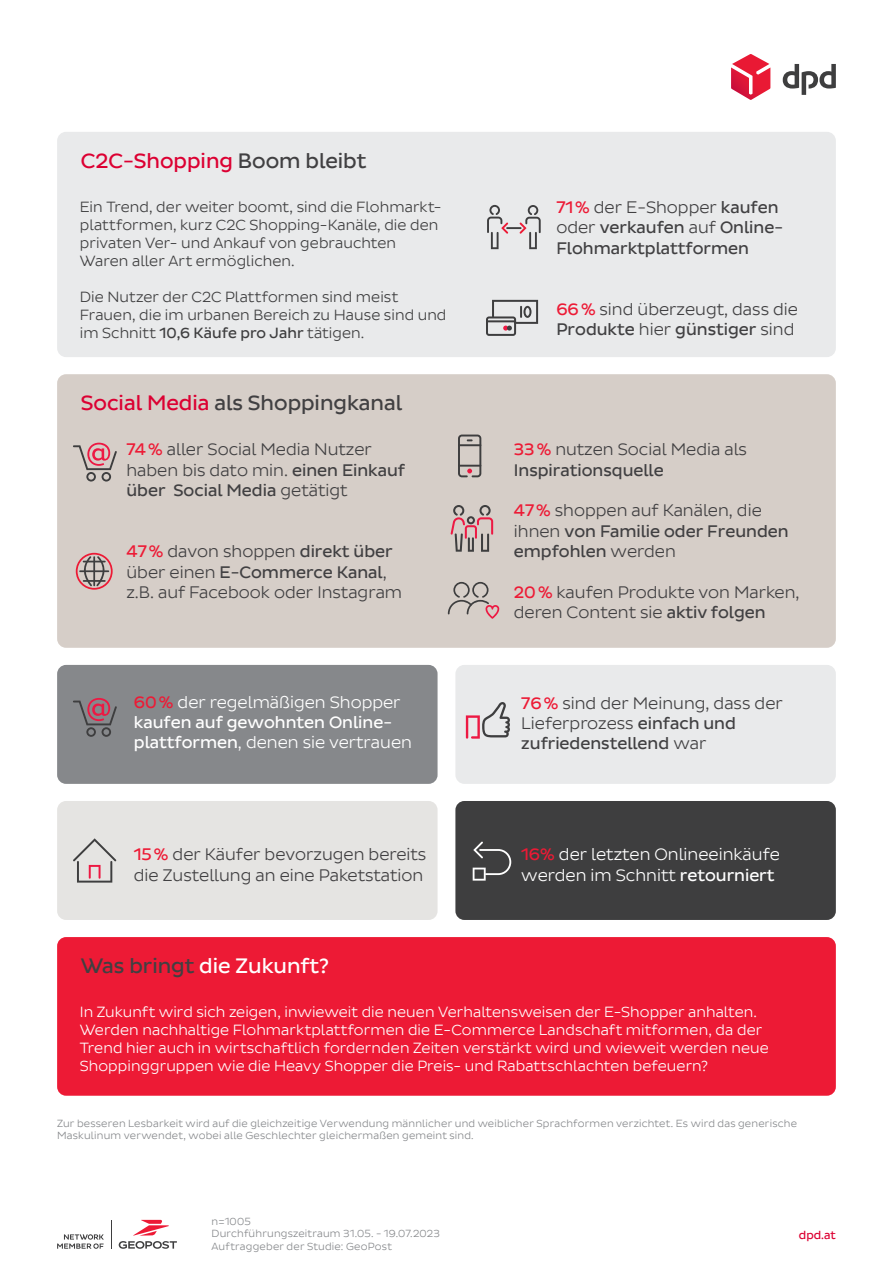
<style>
.page{position:relative;width:893px;height:1263px;background:#fff}
.page>*{position:absolute;margin:0;border:0;box-sizing:border-box;transform-origin:0 0}
.t1{font:21.15px "Pluto Sans DPD Regular";color:#414042}
.t2{font:21.15px "Pluto Sans DPD Regular";color:#dc0032}
.t3{font:21.15px "Pluto Sans DPD Regular";color:#fff}
.t4{font:16.95px/20.4px "Pluto Sans DPD Light";color:#414042}
.t5{font:16.95px/20.4px "Pluto Sans DPD Regular";color:#414042}
.t6{font:16.95px/20.4px "Pluto Sans DPD Light";color:#fff}
.t7{font:16.95px "Pluto Sans DPD Regular";color:#fff}
.t8{font:15px/18px "Pluto Sans DPD Light";letter-spacing:.005em;color:#fff}
.t9{font:15px/18px "Pluto Sans DPD Light";letter-spacing:.005em;color:#3e3e3f}
.t10{font:11.7px "Pluto Sans DPD Regular";color:#dc0032}
.t11{font:10.5px/12.6px "Pluto Sans DPD Light";letter-spacing:.02em;color:#86888b}
.s1{color:#414042}
.s2{font-family:"Pluto Sans DPD Regular"}
.s3{color:#dc0032}
.s4{font-family:"Pluto Sans DPD Regular";color:#ed1a35}
.s5{font-family:"Pluto Sans DPD Light"}
</style>
<div class="page">
<div style="left:57px;top:132px;width:779px;height:225px;background:#e9eaeb;border-radius:9px"></div>
<div style="left:57px;top:937px;width:779px;height:159px;background:#ed1a35;border-radius:9px"></div>
<div style="left:57px;top:665px;width:381px;height:119px;background:#86888b;border-radius:9px"></div>
<div style="left:57px;top:801px;width:381px;height:119px;background:#e5e4e2;border-radius:9px"></div>
<div style="left:455px;top:665px;width:381px;height:119px;background:#e9eaeb;border-radius:9px"></div>
<div style="left:455px;top:801px;width:381px;height:119px;background:#3e3e3f;border-radius:9px"></div>
<div style="left:57px;top:374px;width:779px;height:274px;background:#d6cec8;border-radius:9px"></div>
<svg style="left:783px;top:64px;width:53px;height:31px"></svg>
<svg style="left:731px;top:54px;width:39px;height:46px"></svg>
<svg style="left:486px;top:300px;width:52px;height:36px"></svg>
<svg style="left:487px;top:205px;width:54px;height:44px"></svg>
<svg style="left:119px;top:1220px;width:58px;height:29px"></svg>
<svg style="left:111px;top:1220px;width:1px;height:29px"></svg>
<svg style="left:57px;top:1234px;width:47px;height:15px"></svg>
<svg style="left:73px;top:698px;width:44px;height:39px"></svg>
<svg style="left:73px;top:443px;width:44px;height:38px"></svg>
<svg style="left:466px;top:702px;width:44px;height:37px"></svg>
<svg style="left:73px;top:838px;width:43px;height:44px"></svg>
<svg style="left:473px;top:841px;width:38px;height:40px"></svg>
<svg style="left:76px;top:553px;width:37px;height:37px"></svg>
<hr style="left:93px;top:556px;width:2px;height:30px;background:#3e3e3f">
<svg style="left:451px;top:505px;width:42px;height:47px"></svg>
<svg style="left:458px;top:435px;width:23px;height:42px"></svg>
<svg style="left:448px;top:582px;width:51px;height:37px"></svg>
<p class="t2" style="left:81px;top:149px;width:287px">C2C-Shopping <span class="s1">Boom bleibt</span></p>
<p class="t9" style="left:80px;top:198px;width:363px">Ein Trend, der weiter boomt, sind die Flohmarkt&shy;plattformen, kurz C2C Shopping-Kanäle, die den privaten Ver- und Ankauf von gebrauchten Waren aller Art ermöglichen.</p>
<p class="t9" style="left:80px;top:288px;width:368px">Die Nutzer der C2C Plattformen sind meist<br>Frauen, die im urbanen Bereich zu Hause sind und im Schnitt <span class="s2">10,6 Käufe pro Jahr</span> tätigen.</p>
<p class="t1" style="left:81px;top:391px;width:323px"><span class="s3">Social Media</span> als Shoppingkanal</p>
<p class="t4" style="left:126px;top:440px;width:280px"><span class="s4">74%</span> aller Social Media Nutzer haben bis dato min. <span class="s2">einen Einkauf</span></p>
<p class="t5" style="left:126px;top:480px;width:222px">über Social Media <span class="s5">getätigt</span></p>
<p class="t4" style="left:126px;top:541px;width:268px"><span class="s4">47%</span> davon shoppen <span class="s2">direkt über</span></p>
<p class="t5" style="left:126px;top:562px;width:262px"><span class="s5">über einen</span> E-Commerce Kanal<span class="s5">,</span></p>
<p class="t4" style="left:126px;top:582px;width:277px">z.B. auf Facebook oder Instagram</p>
<p class="t6" style="left:134px;top:692px;width:268px"><span class="s4">60%</span> der regelmäßigen Shopper</p>
<p class="t7" style="left:134px;top:713px;width:260px">kaufen auf gewohnten Online-</p>
<p class="t6" style="left:134px;top:732px;width:280px"><span class="s2">plattformen</span>, denen sie vertrauen</p>
<p class="t4" style="left:134px;top:844px;width:294px"><span class="s4">15%</span> der Käufer bevorzugen bereits die Zustellung an eine Paketstation</p>
<p class="t3" style="left:81px;top:954px;width:250px"><span class="s1">Was bringt</span> die Zukunft?</p>
<p class="t4" style="left:556px;top:197px;width:224px"><span class="s4">71%</span> der E-Shopper <span class="s2">kaufen</span></p>
<p class="t5" style="left:556px;top:218px;width:228px"><span class="s5">oder</span> verkaufen <span class="s5">auf</span> Online-<br>Flohmarktplattformen</p>
<p class="t4" style="left:556px;top:299px;width:243px"><span class="s4">66%</span> sind überzeugt, dass die</p>
<p class="t5" style="left:556px;top:320px;width:240px">Produkte <span class="s5">hier</span> günstiger <span class="s5">sind</span></p>
<p class="t4" style="left:514px;top:440px;width:235px"><span class="s4">33%</span> nutzen Social Media als</p>
<p class="t5" style="left:514px;top:460px;width:151px">Inspirationsquelle</p>
<p class="t4" style="left:514px;top:501px;width:249px"><span class="s4">47%</span> shoppen auf Kanälen, die</p>
<p class="t5" style="left:514px;top:521px;width:276px"><span class="s5">ihnen</span> von Familie oder Freunden empfohlen <span class="s5">werden</span></p>
<p class="t4" style="left:514px;top:582px;width:287px"><span class="s4">20%</span> kaufen Produkte von Marken, deren Content sie <span class="s2">aktiv folgen</span></p>
<p class="t4" style="left:521px;top:693px;width:263px"><span class="s4">76%</span> sind der Meinung, dass der<br>Lieferprozess <span class="s2">einfach und</span></p>
<p class="t5" style="left:521px;top:734px;width:187px">zufriedenstellend <span class="s5">war</span></p>
<p class="t6" style="left:521px;top:844px;width:260px"><span class="s4">16%</span> der letzten Onlineeinkäufe werden im Schnitt <span class="s2">retourniert</span></p>
<p class="t8" style="left:80px;top:1003px;width:691px">In Zukunft wird sich zeigen, inwieweit die neuen Verhaltensweisen der E-Shopper anhalten.<br>Werden nachhaltige Flohmarktplattformen die E-Commerce Landschaft mitformen, da der Trend hier auch in wirtschaftlich fordernden Zeiten verstärkt wird und wieweit werden neue Shoppinggruppen wie die Heavy Shopper die Preis- und Rabattschlachten befeuern?</p>
<p class="t11" style="left:57px;top:1117px;width:741px">Zur besseren Lesbarkeit wird auf die gleichzeitige Verwendung männlicher und weiblicher Sprachformen verzichtet. Es wird das generische<br>Maskulinum verwendet, wobei alle Geschlechter gleichermaßen gemeint sind.</p>
<p class="t11" style="left:212px;top:1215px;width:230px">n=1005<br>Durchführungszeitraum 31.05. - 19.07.2023<br>Auftraggeber der Studie: GeoPost</p>
<p class="t10" style="left:799px;top:1228px;width:38px">dpd.at</p>
</div>
